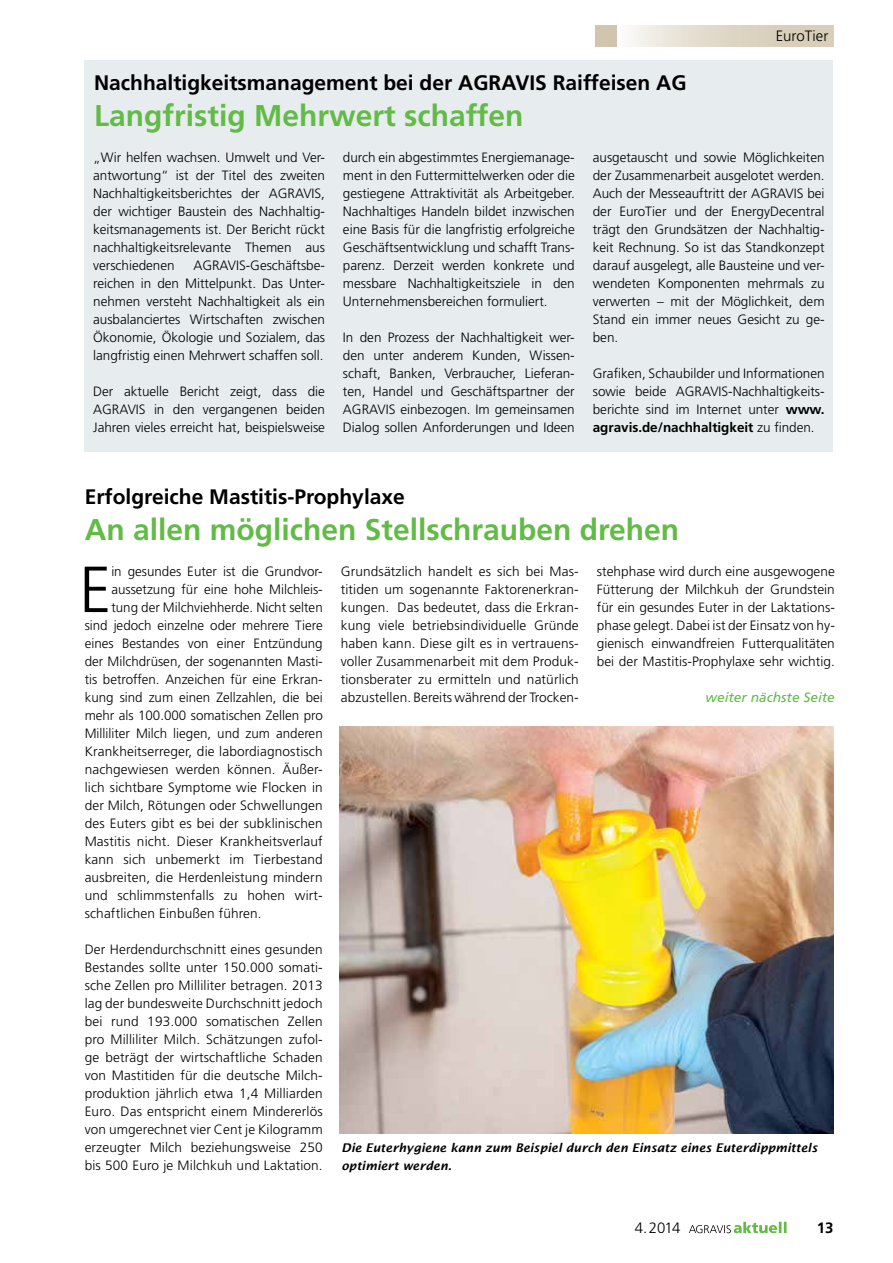
<style>
.page{position:relative;width:893px;height:1263px;background:#fff}
.page>*{position:absolute;margin:0;border:0;box-sizing:border-box;transform-origin:0 0}
.t1{font:300 65.1px "Frutiger LT";color:#000}
.t2{font:700 30px "Frutiger LT";color:#62bb46}
.t3{font:700 21px "Frutiger LT";color:#000}
.t4{font:300 15px "Frutiger LT";color:#000}
.t5{font:700 15px "Frutiger LT";color:#000}
.t6{font:300 13.5px/18px "Frutiger LT";color:#000;text-align:justify}
.t7{font:italic 13.5px "Frutiger LT";color:#62bb46}
.t8{font:italic 600 12px/18px "Lucida Sans";color:#000}
.s1{font-weight:700}
</style>
<div class="page">
<div style="left:618px;top:25px;width:215px;height:21px;background:linear-gradient(to right,#f5f3ee,#d0c5ad)"></div>
<svg style="left:689px;top:1222px;width:97px;height:11px"></svg>
<div style="left:595px;top:25px;width:22px;height:21px;background:#d1c5af"></div>
<div style="left:85px;top:60px;width:748px;height:391px;background:#e7ecef"></div>
<img style="left:340px;top:726px;width:493px;height:407px">
<h3 class="t3" style="left:94px;top:70px;width:594px">Nachhaltigkeitsmanagement bei der AGRAVIS Raiffeisen AG</h3>
<h2 class="t2" style="left:94px;top:98px;width:431px">Langfristig Mehrwert schaffen</h2>
<p class="t4" style="left:776px;top:27px;width:54px">EuroTier</p>
<p class="t6" style="left:93px;top:149px;width:233px">„Wir helfen wachsen. Umwelt und Ver&shy;antwortung“ ist der Titel des zweiten Nachhaltigkeitsberichtes der AGRAVIS, der wichtiger Baustein des Nachhaltig&shy;keitsmanagements ist. Der Bericht rückt nachhaltigkeitsrelevante Themen aus verschiedenen</p>
<p class="t6" style="left:93px;top:256px;width:233px;text-indent:100px">AGRAVIS-Geschäftsbe&shy;reichen in den Mittelpunkt. Das Unter&shy;nehmen versteht Nachhaltigkeit als ein ausbalanciertes Wirtschaften zwischen Ökonomie, Ökologie und Sozialem, das langfristig einen Mehrwert schaffen soll.</p>
<p class="t6" style="left:93px;top:382px;width:233px">Der aktuelle Bericht zeigt, dass die AGRAVIS in den vergangenen beiden Jahren vieles erreicht hat, beispielsweise</p>
<p class="t6" style="left:343px;top:148px;width:233px">durch ein abgestimmtes Energiemanage&shy;ment in den Futtermittelwerken oder die gestiegene Attraktivität als Arbeitgeber.<br>Nachhaltiges Handeln bildet inzwischen eine Basis für die langfristig erfolgreiche Geschäftsentwicklung und schafft Trans&shy;parenz. Derzeit werden konkrete und messbare Nachhaltigkeitsziele in den Unternehmensbereichen formuliert.</p>
<p class="t6" style="left:343px;top:328px;width:233px">In den Prozess der Nachhaltigkeit wer&shy;den unter anderem Kunden, Wissen&shy;schaft, Banken, Verbraucher, Lieferan&shy;ten, Handel und Geschäftspartner der AGRAVIS einbezogen. Im gemeinsamen Dialog sollen Anforderungen und Ideen</p>
<p class="t6" style="left:593px;top:148px;width:233px">ausgetauscht und sowie Möglichkeiten der Zusammenarbeit ausgelotet werden.<br>Auch der Messeauftritt der AGRAVIS bei der EuroTier und der EnergyDecentral trägt den Grundsätzen der Nachhaltig&shy;keit Rechnung. So ist das Standkonzept darauf ausgelegt, alle Bausteine und ver&shy;wendeten Komponenten mehrmals zu verwerten – mit der Möglichkeit, dem Stand ein immer neues Gesicht zu ge&shy;ben.</p>
<p class="t6" style="left:593px;top:364px;width:233px">Grafiken, Schaubilder und Informationen sowie beide AGRAVIS-Nachhaltigkeits&shy;berichte sind im Internet unter <span class="s1">www. agravis.de/nachhaltigkeit</span> zu finden.</p>
<h3 class="t3" style="left:85px;top:484px;width:322px">Erfolgreiche Mastitis-Prophylaxe</h3>
<h2 class="t2" style="left:85px;top:512px;width:596px">An allen möglichen Stellschrauben drehen</h2>
<h1 class="t1" style="left:79px;top:553px;width:34px">E</h1>
<p class="t6" style="left:111px;top:563px;width:213px">in gesundes Euter ist die Grundvor-</p>
<p class="t6" style="left:111px;top:581px;width:213px">aussetzung für eine hohe Milchleis-</p>
<p class="t6" style="left:111px;top:599px;width:213px">tung der Milchviehherde. Nicht selten</p>
<p class="t6" style="left:85px;top:617px;width:240px">sind jedoch einzelne oder mehrere Tiere</p>
<p class="t6" style="left:85px;top:635px;width:240px">eines Bestandes von einer Entzündung</p>
<p class="t6" style="left:85px;top:653px;width:240px">der Milchdrüsen, der sogenannten Masti-</p>
<p class="t6" style="left:85px;top:671px;width:240px">tis betroffen. Anzeichen für eine Erkran-</p>
<p class="t6" style="left:85px;top:689px;width:240px">kung sind zum einen Zellzahlen, die bei</p>
<p class="t6" style="left:85px;top:707px;width:240px">mehr als 100.000 somatischen Zellen pro</p>
<p class="t6" style="left:85px;top:725px;width:240px">Milliliter Milch liegen, und zum anderen</p>
<p class="t6" style="left:85px;top:743px;width:240px">Krankheitserreger, die labordiagnostisch</p>
<p class="t6" style="left:85px;top:761px;width:240px">nachgewiesen werden können. Äußer-</p>
<p class="t6" style="left:85px;top:779px;width:240px">lich sichtbare Symptome wie Flocken in</p>
<p class="t6" style="left:85px;top:797px;width:240px">der Milch, Rötungen oder Schwellungen</p>
<p class="t6" style="left:85px;top:815px;width:240px">des Euters gibt es bei der subklinischen</p>
<p class="t6" style="left:85px;top:833px;width:240px">Mastitis nicht. Dieser Krankheitsverlauf</p>
<p class="t6" style="left:85px;top:851px;width:240px">kann sich unbemerkt im Tierbestand</p>
<p class="t6" style="left:85px;top:869px;width:240px">ausbreiten, die Herdenleistung mindern</p>
<p class="t6" style="left:85px;top:886px;width:240px">und schlimmstenfalls zu hohen wirt-</p>
<p class="t6" style="left:85px;top:905px;width:179px">schaftlichen Einbußen führen.</p>
<p class="t6" style="left:85px;top:941px;width:240px">Der Herdendurchschnitt eines gesunden Bestandes sollte unter 150.000 somati&shy;sche Zellen pro Milliliter betragen. 2013 lag der bundesweite Durchschnitt jedoch bei rund 193.000 somatischen Zellen pro Milliliter Milch. Schätzungen zufol&shy;ge beträgt der wirtschaftliche Schaden von Mastitiden für die deutsche Milch&shy;produktion jährlich etwa 1,4 Milliarden Euro. Das entspricht einem Mindererlös von umgerechnet vier Cent je Kilogramm erzeugter Milch beziehungsweise 250 bis 500 Euro je Milchkuh und Laktation.</p>
<p class="t6" style="left:341px;top:563px;width:240px">Grundsätzlich handelt es sich bei Mas&shy;titiden um sogenannte Faktorenerkran&shy;kungen. Das bedeutet, dass die Erkran&shy;kung viele betriebsindividuelle Gründe haben kann. Diese gilt es in vertrauens&shy;voller Zusammenarbeit mit dem Produk&shy;tionsberater zu ermitteln und natürlich abzustellen. Bereits während der Trocken-</p>
<p class="t6" style="left:597px;top:563px;width:240px">stehphase wird durch eine ausgewogene Fütterung der Milchkuh der Grundstein für ein gesundes Euter in der Laktations&shy;phase gelegt. Dabei ist der Einsatz von hy&shy;gienisch einwandfreien Futterqualitäten bei der Mastitis-Prophylaxe sehr wichtig.</p>
<p class="t7" style="left:705px;top:689px;width:131px">weiter nächste Seite</p>
<p class="t8" style="left:342px;top:1139px;width:477px">Die Euterhygiene kann zum Beispiel durch den Einsatz eines Euterdippmittels optimiert werden.</p>
<p class="t4" style="left:635px;top:1219px;width:47px">4.2014</p>
<p class="t5" style="left:817px;top:1219px;width:18px">13</p>
</div>
